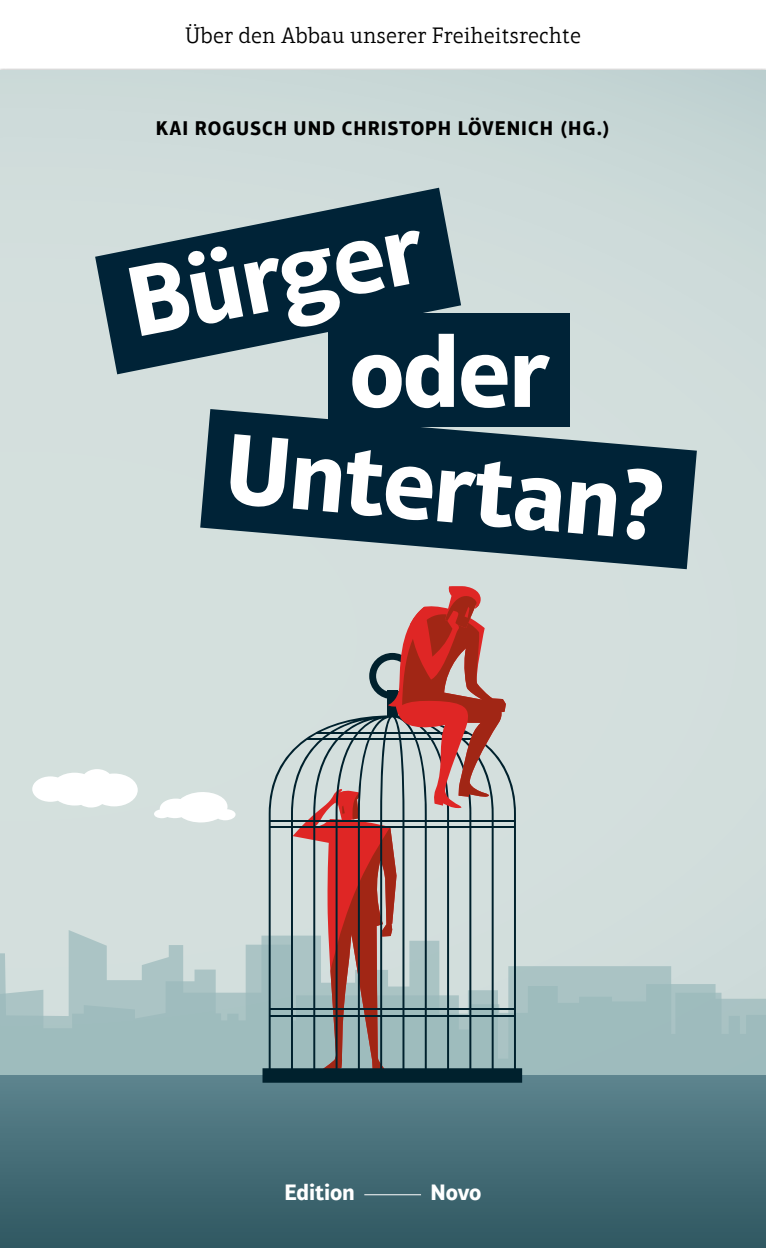
<style>
.page{position:relative;width:766px;height:1248px;background:#fff}
.page>*{position:absolute;margin:0;border:0;box-sizing:border-box;transform-origin:0 0}
.t1{font:300 22.5px "Aptifer Slab Com";color:#000}
.t2{font:700 22.5px "Aptifer Sans Com";letter-spacing:-.01em;color:#fff}
.t3{font:700 20px "Aptifer Sans Com";letter-spacing:.05em;color:#000}
</style>
<div class="page">
<div style="left:0;top:71px;width:765px;height:1127px;background:#d3dedd"></div>
<svg style="left:0;top:930px;width:765px;height:145px"></svg>
<div style="left:0;top:1075px;width:765px;height:172px;background:linear-gradient(to bottom,#5c848e,#305861)"></div>
<svg style="left:32px;top:769px;width:106px;height:38px"></svg>
<svg style="left:154px;top:792px;width:81px;height:30px"></svg>
<svg style="left:262px;top:750px;width:260px;height:332px"></svg>
<hr style="left:269px;top:820px;width:246px;height:2px;background:#00212d">
<hr style="left:269px;top:826px;width:246px;height:2px;background:#00212d">
<hr style="left:269px;top:1008px;width:246px;height:2px;background:#00212d">
<hr style="left:269px;top:1014px;width:246px;height:2px;background:#00212d">
<svg style="left:292px;top:586px;width:213px;height:490px"></svg>
<hr style="left:364px;top:1194px;width:57px;height:1px;background:#fff">
<div style="left:328px;top:313px;width:241px;height:113px;background:#002337"></div>
<svg style="left:95px;top:188px;width:352px;height:186px"></svg>
<svg style="left:129px;top:230px;width:421px;height:178px"></svg>
<svg style="left:200px;top:409px;width:496px;height:160px;fill:#002337"></svg>
<svg style="left:230px;top:434px;width:432px;height:105px;fill:#002337"></svg>
<p class="t1" style="left:185px;top:23px;width:397px">Über den Abbau unserer Freiheitsrechte</p>
<p class="t3" style="left:156px;top:116px;width:455px">KAI ROGUSCH UND CHRISTOPH LÖVENICH (HG.)</p>
<p class="t2" style="left:284px;top:1178px;width:72px">Edition</p>
<p class="t2" style="left:430px;top:1178px;width:52px">Novo</p>
</div>
